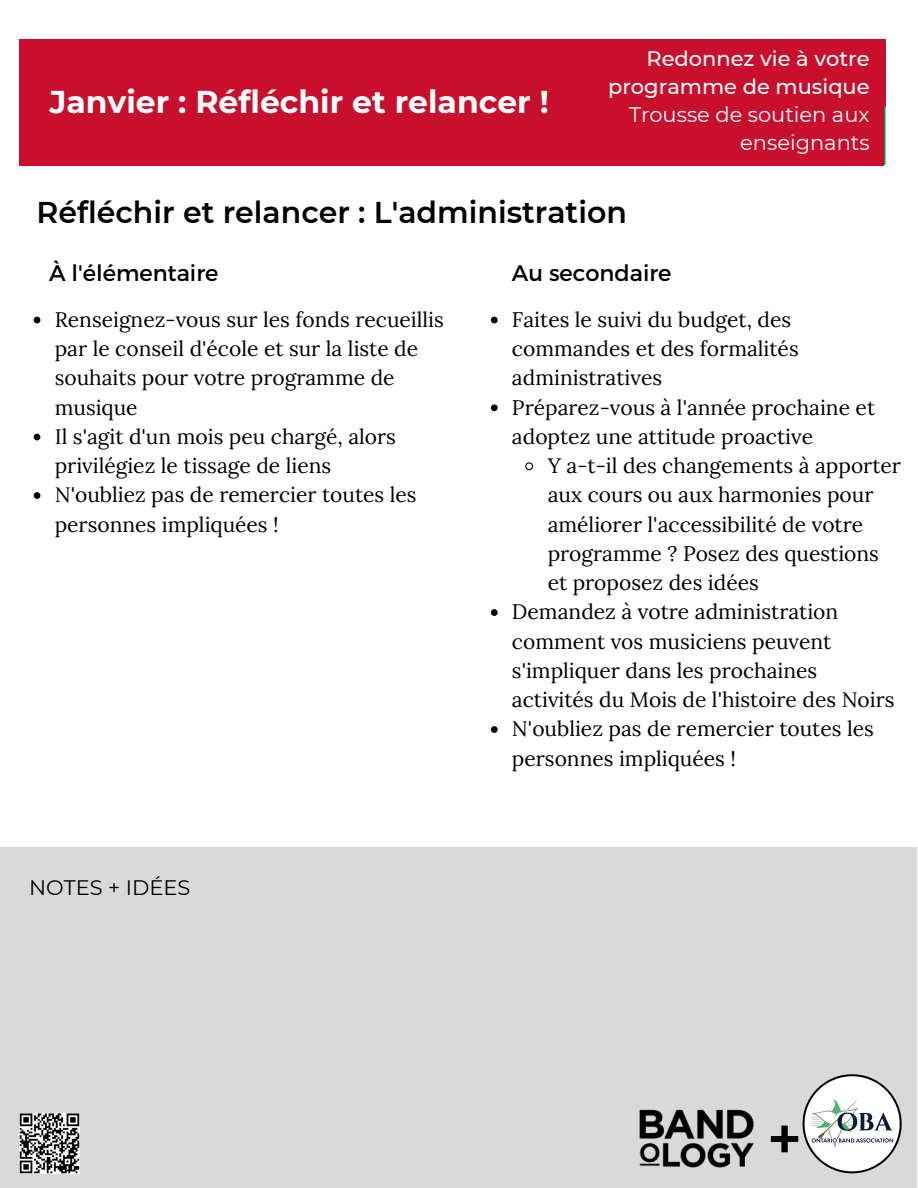
<style>
.page{position:relative;width:918px;height:1188px;background:#fff}
.page>*{position:absolute;margin:0;border:0;box-sizing:border-box;transform-origin:0 0}
.t1{font:600 59.4px "Montserrat";color:#000}
.t2{font:700 31.5px "Montserrat";color:#fff}
.t3{font:600 30px "Montserrat";color:#000}
.t4{font:22.5px "Montserrat";color:#000}
.t5{font:21px/29.2px "Lora";color:#000}
.t6{font:500 21px/28.2px "Montserrat";color:#fff;text-align:right}
.t7{font:21px/28.2px "Montserrat";color:#fff;text-align:right}
.t8{font:21px "Montserrat";color:#000}
</style>
<div class="page">
<div style="left:0;top:847px;width:917px;height:341px;background:#d9d9d9"></div>
<img style="left:802px;top:1075px;width:99px;height:99px">
<img style="left:639px;top:1109px;width:115px;height:59px">
<img style="left:19px;top:1114px;width:61px;height:59px">
<svg style="left:34px;top:317px;width:6px;height:6px"></svg>
<svg style="left:34px;top:434px;width:6px;height:6px"></svg>
<svg style="left:34px;top:492px;width:6px;height:7px"></svg>
<svg style="left:491px;top:317px;width:7px;height:6px"></svg>
<svg style="left:491px;top:404px;width:7px;height:7px"></svg>
<svg style="left:525px;top:462px;width:9px;height:9px"></svg>
<svg style="left:491px;top:609px;width:7px;height:7px"></svg>
<svg style="left:491px;top:726px;width:7px;height:7px"></svg>
<div style="left:19px;top:41px;width:865px;height:125px;background:#c8102e"></div>
<div style="left:19px;top:39px;width:866px;height:68px;background:#c8102e"></div>
<h2 class="t2" style="left:49px;top:83px;width:501px">Janvier : Réfléchir et relancer !</h2>
<p class="t6" style="left:608px;top:44px;width:263px">Redonnez vie à votre programme de musique</p>
<p class="t7" style="left:629px;top:101px;width:242px">Trousse de soutien aux enseignants</p>
<h3 class="t3" style="left:37px;top:194px;width:592px">Réfléchir et relancer : L'administration</h3>
<p class="t4" style="left:49px;top:258px;width:171px">À l'élémentaire</p>
<p class="t4" style="left:512px;top:258px;width:161px">Au secondaire</p>
<p class="t5" style="left:55px;top:304px;width:391px">Renseignez-vous sur les fonds recueillis par le conseil d'école et sur la liste de souhaits pour votre programme de musique<br>Il s'agit d'un mois peu chargé, alors privilégiez le tissage de liens<br>N'oubliez pas de remercier toutes les personnes impliquées !</p>
<p class="t5" style="left:512px;top:304px;width:365px">Faites le suivi du budget, des commandes et des formalités administratives<br>Préparez-vous à l'année prochaine et adoptez une attitude proactive</p>
<p class="t5" style="left:548px;top:451px;width:355px">Y a-t-il des changements à apporter</p>
<p class="t5" style="left:548px;top:480px;width:327px">aux cours ou aux harmonies pour</p>
<p class="t5" style="left:548px;top:509px;width:317px">améliorer l'accessibilité de votre</p>
<p class="t5" style="left:548px;top:538px;width:333px">programme ? Posez des questions</p>
<p class="t5" style="left:548px;top:568px;width:213px">et proposez des idées</p>
<p class="t5" style="left:512px;top:597px;width:328px">Demandez à votre administration</p>
<p class="t5" style="left:512px;top:626px;width:321px">comment vos musiciens peuvent</p>
<p class="t5" style="left:512px;top:655px;width:307px">s'impliquer dans les prochaines</p>
<p class="t5" style="left:512px;top:685px;width:384px">activités du Mois de l'histoire des Noirs</p>
<p class="t5" style="left:512px;top:714px;width:363px">N'oubliez pas de remercier toutes les</p>
<p class="t5" style="left:512px;top:743px;width:226px">personnes impliquées !</p>
<p class="t8" style="left:29px;top:874px;width:163px">NOTES + IDÉES</p>
<h1 class="t1" style="left:767px;top:1102px;width:37px">+</h1>
</div>
